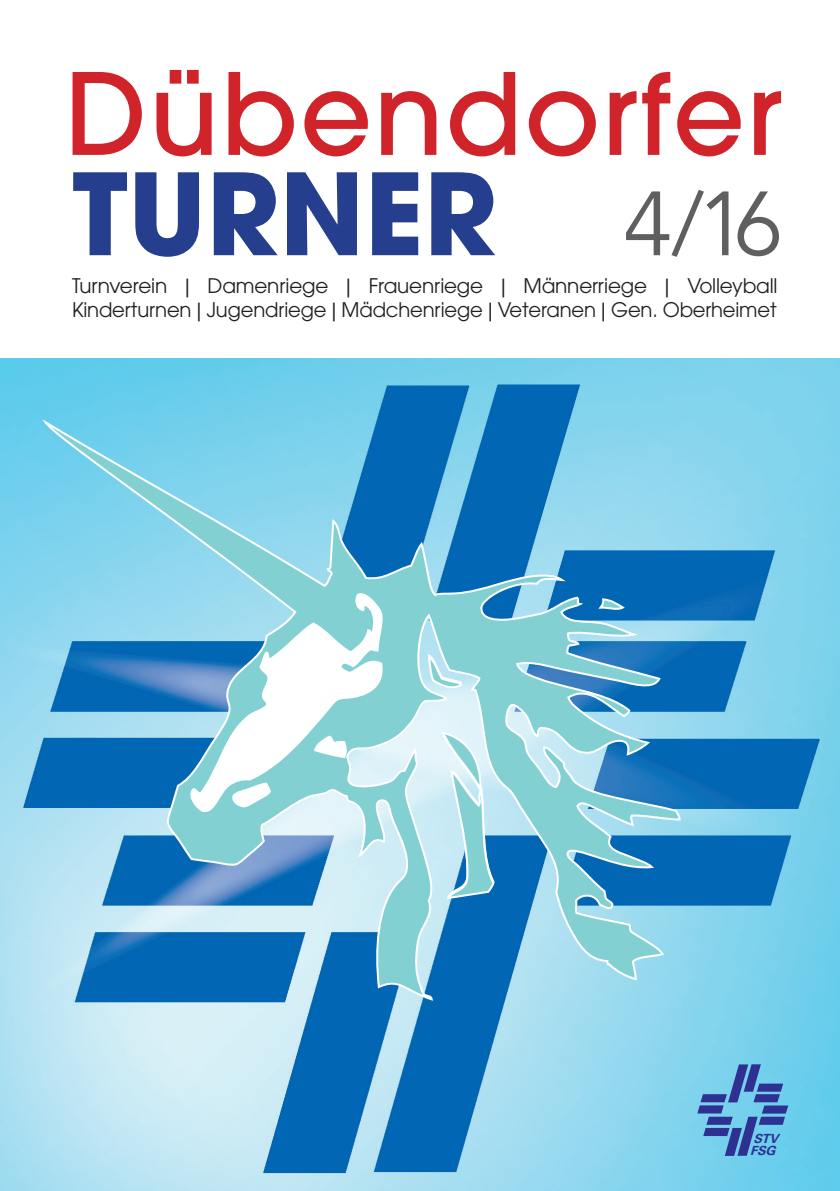
<style>
.page{position:relative;width:840px;height:1191px;background:#fff}
.page>*{position:absolute;margin:0;border:0;box-sizing:border-box;transform-origin:0 0}
.t1{font:500 112px "Avant Garde";letter-spacing:.015em;color:#d1232a}
.t2{font:700 112px "Avant Garde";color:#253f8e}
.t3{font:20px/24px "Avant Garde";letter-spacing:-.01em;color:#231f20}
.t4{font:italic 700 12.6px/12px "Univers";color:#2e3092}
.s1{font-family:"Arial"}
</style>
<div class="page">
<img style="left:0;top:359px;width:839px;height:832px">
<svg style="left:697px;top:1064px;width:90px;height:91px;background:#5c9ace"></svg>
<svg style="left:39px;top:416px;width:642px;height:586px;background:#69b3d7"></svg>
<svg style="left:439px;top:729px;width:56px;height:170px;background:#afdce7"></svg>
<svg style="left:186px;top:593px;width:200px;height:219px"></svg>
<svg style="left:626px;top:190px;width:102px;height:67px"></svg>
<svg style="left:737px;top:191px;width:41px;height:65px"></svg>
<h1 class="t1" style="left:65px;top:45px;width:718px">Dübendorfer</h1>
<h1 class="t2" style="left:72px;top:141px;width:426px">TURNER</h1>
<p class="t3" style="left:72px;top:274px;width:706px">Turnverein <span class="s1">|</span> Damenriege <span class="s1">|</span> Frauenriege <span class="s1">|</span> Männerriege <span class="s1">|</span> Volleyball<br>Kinderturnen <span class="s1">|</span> Jugendriege <span class="s1">|</span> Mädchenriege <span class="s1">|</span> Veteranen <span class="s1">|</span> Gen. Oberheimet</p>
<p class="t4" style="left:749px;top:1132px;width:34px">STV<br>FSG</p>
</div>
